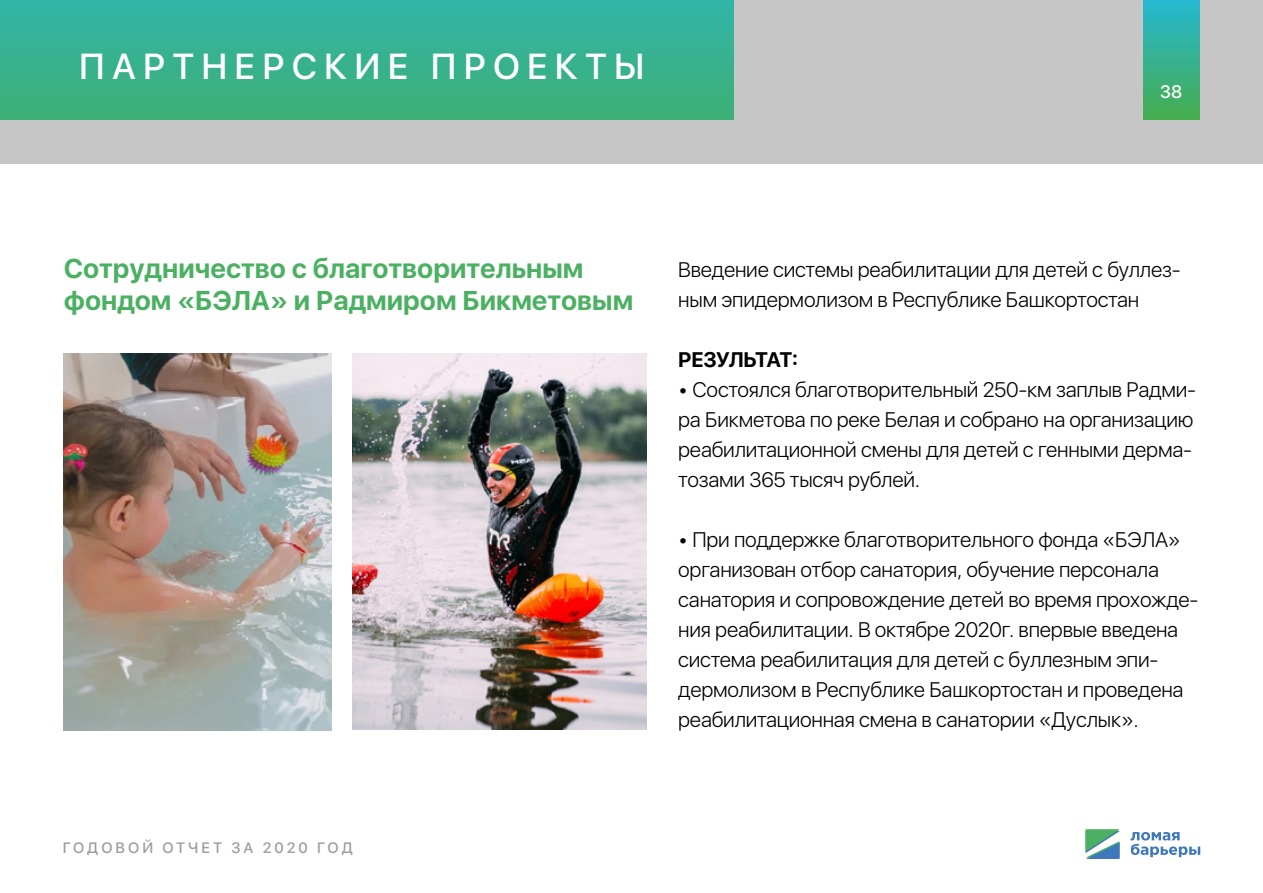
<style>
.page{position:relative;width:1263px;height:893px;background:#fff}
.page>*{position:absolute;margin:0;border:0;box-sizing:border-box;transform-origin:0 0}
.t1{font:500 36px "SFUI Display";letter-spacing:.2em;color:#fff}
.t2{font:700 27px/32.4px "SFUI Display";color:#4bb062}
.t3{font:300 21px/30px "SFUI Display";letter-spacing:-.01em;color:#000}
.t4{font:700 21px "SFUI Display";letter-spacing:-.04em;color:#000}
.t5{font:500 18px "SFUI Display";color:#fff}
.t6{font:500 15px "SFUI Display";letter-spacing:.2em;color:#9d9d9c}
</style>
<div class="page">
<div style="left:0;top:0;width:1263px;height:164px;background:#c6c6c6"></div>
<div style="left:0;top:0;width:733px;height:119px;background:linear-gradient(to bottom,#32b4a8,#3db076)"></div>
<div style="left:1143px;top:0;width:56px;height:119px;background:linear-gradient(to bottom,#26b8d1,#47ad4e)"></div>
<svg style="left:1130px;top:832px;width:70px;height:25px"></svg>
<svg style="left:1085px;top:829px;width:34px;height:30px"></svg>
<img style="left:353px;top:353px;width:293px;height:376px">
<img style="left:64px;top:353px;width:268px;height:377px">
<h1 class="t1" style="left:79px;top:41px;width:567px">ПАРТНЕРСКИЕ ПРОЕКТЫ</h1>
<p class="t5" style="left:1160px;top:79px;width:24px">38</p>
<p class="t2" style="left:64px;top:252px;width:571px">Сотрудничество с благотворительным фондом «БЭЛА» и Радмиром Бикметовым</p>
<p class="t6" style="left:63px;top:837px;width:292px">ГОДОВОЙ ОТЧЕТ ЗА 2020 ГОД</p>
<p class="t3" style="left:678px;top:256px;width:504px">Введение системы реабилитации для детей с буллез&shy;ным эпидермолизом в Республике Башкортостан</p>
<p class="t4" style="left:678px;top:348px;width:121px">РЕЗУЛЬТАТ:</p>
<p class="t3" style="left:678px;top:376px;width:519px">• Состоялся благотворительный 250-км заплыв Радми&shy;ра Бикметова по реке Белая и собрано на организацию реабилитационной смены для детей с генными дерма&shy;тозами 365 тысяч рублей.</p>
<p class="t3" style="left:678px;top:526px;width:522px">• При поддержке благотворительного фонда «БЭЛА» организован отбор санатория, обучение персонала санатория и сопровождение детей во время прохожде&shy;ния реабилитации. В октябре 2020г. впервые введена система реабилитация для детей с буллезным эпи&shy;дермолизом в Республике Башкортостан и проведена реабилитационная смена в санатории «Дуслык».</p>
</div>
